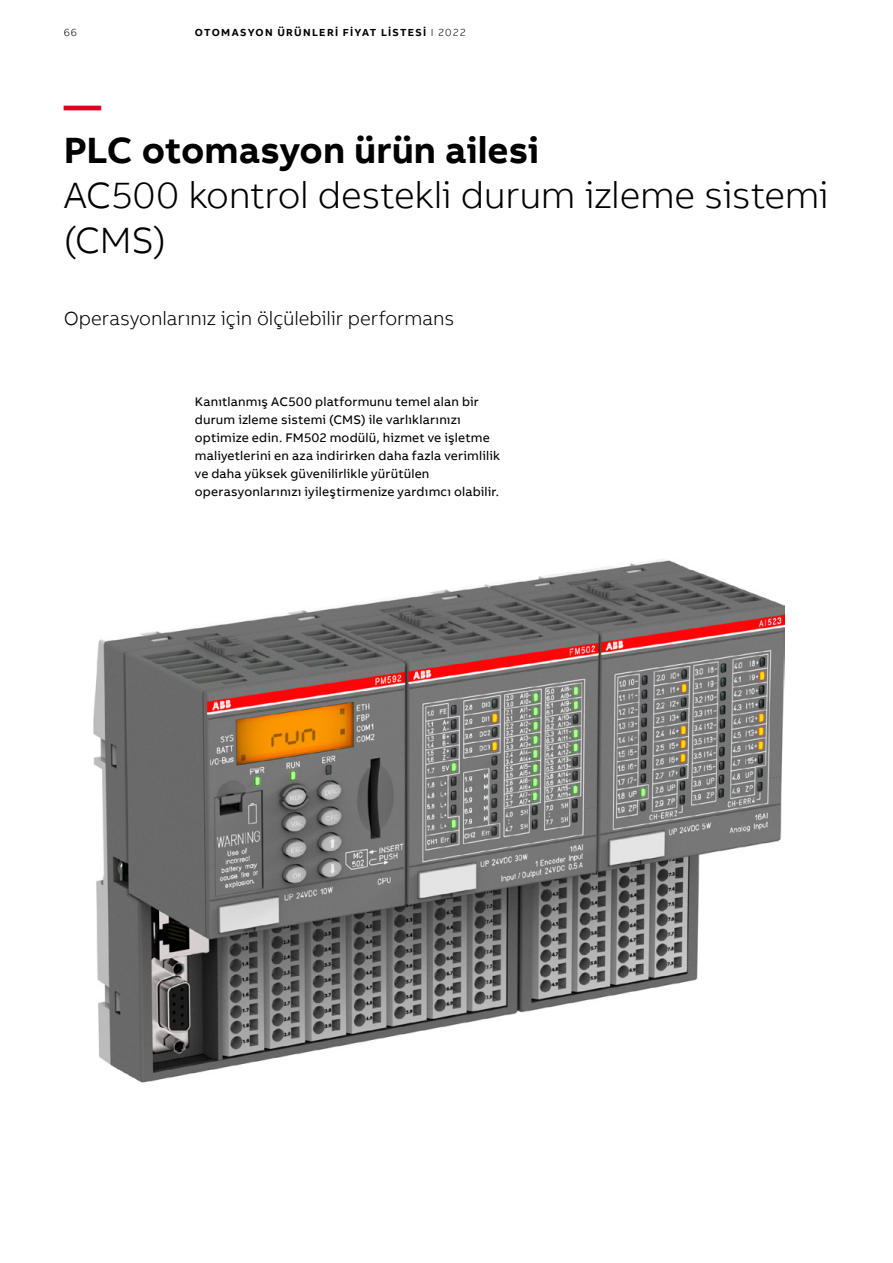
<style>
.page{position:relative;width:893px;height:1263px;background:#fff}
.page>*{position:absolute;margin:0;border:0;box-sizing:border-box;transform-origin:0 0}
.t1{font:300 37.5px/45px "AB Bvoice";letter-spacing:-.01em;color:#000}
.t2{font:700 37.5px "AB Bvoice";color:#000}
.t3{font:700 37.5px "AB Bvoice";color:#e20020}
.t4{font:300 19.5px "AB Bvoice";letter-spacing:-.005em;color:#000}
.t5{font:12.75px/18px "AB Bvoice";letter-spacing:.015em;color:#000}
.t6{font:700 10.5px "AB Bvoice";letter-spacing:.125em;color:#000}
.t7{font:300 10.5px "AB Bvoice";color:#000}
.s1{font-weight:300}
</style>
<div class="page">
<img style="left:93px;top:559px;width:691px;height:524px">
<p class="t7" style="left:64px;top:26px;width:15px">66</p>
<p class="t6" style="left:195px;top:25px;width:272px">OTOMASYON ÜRÜNLERİ FİYAT LİSTESİ <span class="s1">I 2022</span></p>
<h1 class="t3" style="left:64px;top:81px;width:39px">—</h1>
<h1 class="t2" style="left:64px;top:126px;width:477px">PLC otomasyon ürün ailesi</h1>
<h1 class="t1" style="left:64px;top:173px;width:766px">AC500 kontrol destekli durum izleme sistemi (CMS)</h1>
<h2 class="t4" style="left:64px;top:307px;width:392px">Operasyonlarınız için ölçülebilir performans</h2>
<p class="t5" style="left:195px;top:393px;width:307px">Kanıtlanmış AC500 platformunu temel alan bir durum izleme sistemi (CMS) ile varlıklarınızı optimize edin. FM502 modülü, hizmet ve işletme maliyetlerini en aza indirirken daha fazla verimlilik ve daha yüksek güvenilirlikle yürütülen operasyonlarınızı iyileştirmenize yardımcı olabilir.</p>
</div>
